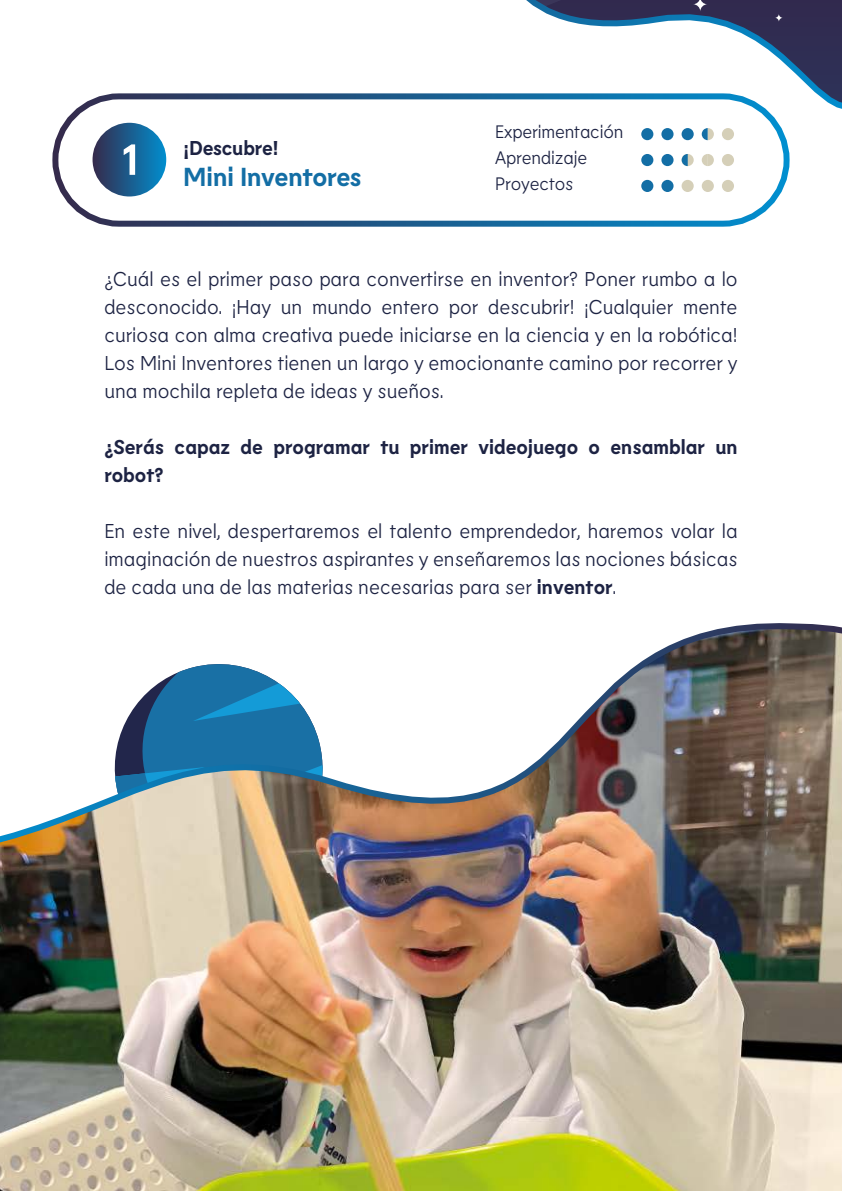
<style>
.page{position:relative;width:842px;height:1191px;background:#fff}
.page>*{position:absolute;margin:0;border:0;box-sizing:border-box;transform-origin:0 0}
.t1{font:700 26px "Lemur";letter-spacing:-.015em;color:#136ea5}
.t2{font:300 20px/28px "Lemur";color:#1d2343;text-align:justify}
.t3{font:700 20px/28px "Lemur";color:#1d2343}
.t4{font:300 18px/26px "Lemur";letter-spacing:-.01em;color:#1d2343}
.s1{font-weight:700}
</style>
<div class="page">
<svg style="left:59px;top:0;width:783px;height:220px"></svg>
<div style="left:55px;top:96px;width:731px;height:128px;background:#fff;border-radius:64px"></div>
<div style="left:52px;top:93px;width:737px;height:134px;border:6px solid #fff;border-radius:64px"></div>
<div style="left:93px;top:123px;width:73px;height:73px;background:linear-gradient(to right,#352b4c,#028ece);border-radius:37px"></div>
<svg style="left:124px;top:144px;width:11px;height:31px"></svg>
<div style="left:641px;top:128px;width:12px;height:12px;background:#136ea5;border-radius:50%"></div>
<div style="left:661px;top:128px;width:12px;height:12px;background:#136ea5;border-radius:50%"></div>
<div style="left:722px;top:128px;width:12px;height:12px;background:#d5cfb8;border-radius:50%"></div>
<div style="left:682px;top:128px;width:12px;height:12px;background:#136ea5;border-radius:50%"></div>
<div style="left:641px;top:154px;width:12px;height:12px;background:#136ea5;border-radius:50%"></div>
<div style="left:661px;top:154px;width:12px;height:12px;background:#136ea5;border-radius:50%"></div>
<div style="left:682px;top:154px;width:12px;height:12px;background:#d5cfb8;border-radius:50%"></div>
<div style="left:722px;top:154px;width:12px;height:12px;background:#d5cfb8;border-radius:50%"></div>
<div style="left:641px;top:180px;width:12px;height:12px;background:#136ea5;border-radius:50%"></div>
<div style="left:661px;top:180px;width:12px;height:12px;background:#136ea5;border-radius:50%"></div>
<div style="left:682px;top:180px;width:12px;height:12px;background:#d5cfb8;border-radius:50%"></div>
<div style="left:722px;top:180px;width:12px;height:12px;background:#d5cfb8;border-radius:50%"></div>
<div style="left:702px;top:180px;width:12px;height:12px;background:#d5cfb8;border-radius:50%"></div>
<svg style="left:702px;top:128px;width:12px;height:12px"></svg>
<svg style="left:682px;top:154px;width:6px;height:12px"></svg>
<svg style="left:702px;top:154px;width:12px;height:12px"></svg>
<img style="left:0;top:623px;width:842px;height:568px">
<p class="t3" style="left:184px;top:133px;width:96px">¡Descubre!</p>
<h1 class="t1" style="left:184px;top:160px;width:180px">Mini Inventores</h1>
<p class="t4" style="left:495px;top:119px;width:130px">Experimentación<br>Aprendizaje<br>Proyectos</p>
<p class="t2" style="left:104px;top:265px;width:635px">¿Cuál es el primer paso para convertirse en inventor? Poner rumbo a lo desconocido. ¡Hay un mundo entero por descubrir! ¡Cualquier mente curiosa con alma creativa puede iniciarse en la ciencia y en la robótica!<br>Los Mini Inventores tienen un largo y emocionante camino por recorrer y una mochila repleta de ideas y sueños.</p>
<p class="t3" style="left:104px;top:432px;width:635px">¿Serás capaz de programar tu primer videojuego o ensamblar un robot?</p>
<p class="t2" style="left:104px;top:517px;width:635px">En este nivel, despertaremos el talento emprendedor, haremos volar la imaginación de nuestros aspirantes y enseñaremos las nociones básicas de cada una de las materias necesarias para ser <span class="s1">inventor</span>.</p>
</div>
